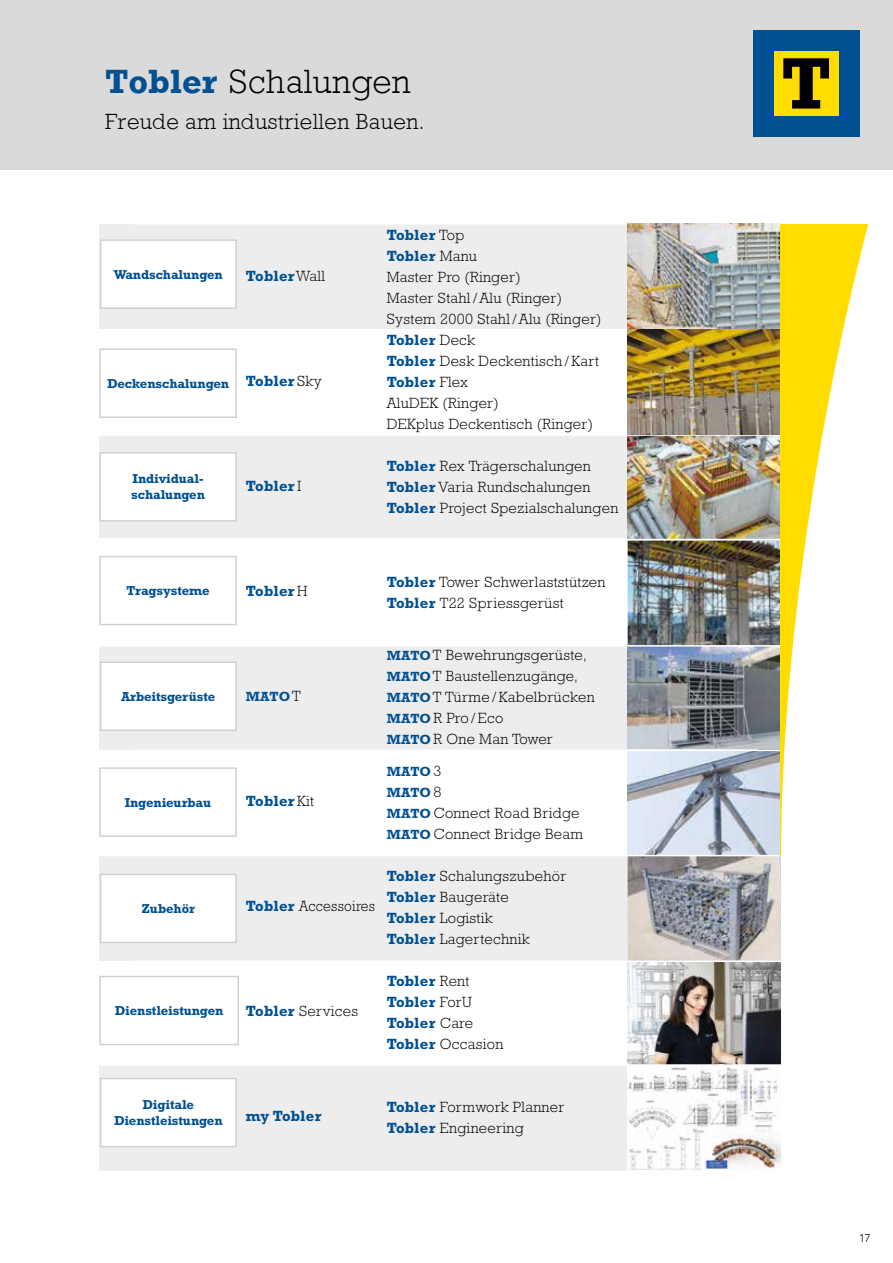
<style>
.page{position:relative;width:893px;height:1263px;background:#fff}
.page>*{position:absolute;margin:0;border:0;box-sizing:border-box;transform-origin:0 0}
.t1{font:300 34.5px "M Rockwell";letter-spacing:.02em;color:#000}
.t2{font:300 22.5px "M Rockwell";letter-spacing:.02em;color:#000}
.t3{font:300 15px/21px "Rockwell Std";letter-spacing:.02em;color:#000}
.t4{font:700 15px/21px "Rockwell Std";letter-spacing:.02em;color:#005092}
.t5{font:300 15px "Rockwell Std";letter-spacing:.02em;color:#000;scale:.93 1}
.t6{font:700 13.5px/21px "Rockwell Std";letter-spacing:-.005em;color:#005092}
.t7{font:700 13.2px/15.8px "Rockwell Std";letter-spacing:-.01em;color:#005092}
.t8{font:300 11.25px "Avenir";color:#000}
.s1{font-weight:700;color:#005092}
.s2{font-weight:300;color:#000}
.s3{font-weight:300;font-size:15px;color:#000}
.s4{font-weight:700;font-size:13.5px;color:#005092}
</style>
<div class="page">
<div style="left:99px;top:435px;width:540px;height:103px;background:#ededed"></div>
<div style="left:98px;top:225px;width:541px;height:104px;background:#ededed"></div>
<div style="left:98px;top:646px;width:541px;height:104px;background:#ededed"></div>
<div style="left:98px;top:856px;width:541px;height:104px;background:#ededed"></div>
<div style="left:98px;top:1065px;width:541px;height:105px;background:#ededed"></div>
<img style="left:628px;top:856px;width:152px;height:104px">
<div style="left:101px;top:662px;width:135px;height:68px;background:#fff"></div>
<div style="left:100px;top:661px;width:137px;height:70px;border:1px solid #cdd1d3"></div>
<div style="left:99px;top:767px;width:138px;height:70px;border:1px solid #cdd1d3"></div>
<div style="left:99px;top:976px;width:140px;height:69px;border:1px solid #cdd1d3"></div>
<div style="left:101px;top:874px;width:135px;height:68px;background:#fff"></div>
<div style="left:100px;top:874px;width:137px;height:69px;border:1px solid #cdd1d3"></div>
<div style="left:101px;top:240px;width:135px;height:68px;background:#fff"></div>
<div style="left:100px;top:239px;width:137px;height:70px;border:1px solid #cdd1d3"></div>
<div style="left:99px;top:348px;width:138px;height:70px;border:1px solid #cdd1d3"></div>
<div style="left:100px;top:453px;width:136px;height:68px;background:#fff"></div>
<div style="left:99px;top:452px;width:138px;height:69px;border:1px solid #cdd1d3"></div>
<div style="left:99px;top:556px;width:138px;height:69px;border:1px solid #cdd1d3"></div>
<div style="left:101px;top:1078px;width:135px;height:68px;background:#fff"></div>
<div style="left:100px;top:1078px;width:137px;height:69px;border:1px solid #cdd1d3"></div>
<img style="left:628px;top:436px;width:152px;height:102px">
<img style="left:628px;top:541px;width:152px;height:104px">
<img style="left:628px;top:647px;width:152px;height:103px">
<svg style="left:628px;top:751px;width:152px;height:104px"></svg>
<img style="left:628px;top:1066px;width:152px;height:104px">
<img style="left:628px;top:962px;width:152px;height:102px">
<hr style="left:96px;top:434px;width:697px;height:2px;background:#fff">
<hr style="left:93px;top:645px;width:700px;height:2px;background:#fff">
<hr style="left:93px;top:1064px;width:700px;height:2px;background:#fff">
<img style="left:628px;top:330px;width:152px;height:104px">
<img style="left:627px;top:224px;width:153px;height:104px">
<div style="left:88px;top:225px;width:11px;height:946px;background:#fff"></div>
<svg style="left:780px;top:169px;width:113px;height:698px"></svg>
<div style="left:0;top:0;width:893px;height:169px;background:#dadada"></div>
<div style="left:753px;top:30px;width:106px;height:107px;background:#005092"></div>
<div style="left:774px;top:51px;width:64px;height:65px;background:#fd0"></div>
<svg style="left:783px;top:58px;width:46px;height:51px"></svg>
<h1 class="t1" style="left:105px;top:63px;width:307px"><span class="s1">Tobler</span> Schalungen</h1>
<h2 class="t2" style="left:105px;top:110px;width:321px">Freude am industriellen Bauen.</h2>
<p class="t7" style="left:114px;top:266px;width:111px">Wandschalungen</p>
<p class="t4" style="left:246px;top:265px;width:81px">Tobler<span class="s2">Wall</span></p>
<p class="t7" style="left:107px;top:375px;width:124px">Deckenschalungen</p>
<p class="t4" style="left:246px;top:370px;width:77px">Tobler <span class="s2">Sky</span></p>
<p class="t7" style="left:131px;top:471px;width:75px">Individual&shy;schalungen</p>
<p class="t4" style="left:246px;top:475px;width:57px">Tobler <span class="s2">I</span></p>
<p class="t3" style="left:387px;top:225px;width:216px"><span class="s1">Tobler</span> Top<br><span class="s1">Tobler</span> Manu<br>Master Pro (Ringer)<br>Master Stahl /Alu (Ringer)<br>System 2000 Stahl /Alu (Ringer)<br><span class="s1">Tobler</span> Deck<br><span class="s1">Tobler</span> Desk Deckentisch / Kart<br><span class="s1">Tobler</span> Flex<br>AluDEK (Ringer)<br>DEKplus Deckentisch (Ringer)</p>
<p class="t3" style="left:387px;top:456px;width:233px"><span class="s1">Tobler</span> Rex Trägerschalungen<br><span class="s1">Tobler</span> Varia Rundschalungen<br><span class="s1">Tobler</span> Project Spezialschalungen</p>
<p class="t7" style="left:126px;top:582px;width:85px">Tragsysteme</p>
<p class="t7" style="left:121px;top:688px;width:96px">Arbeitsgerüste</p>
<p class="t7" style="left:125px;top:794px;width:88px">Ingenieurbau</p>
<p class="t7" style="left:142px;top:900px;width:55px">Zubehör</p>
<p class="t7" style="left:115px;top:1002px;width:110px">Dienstleistungen</p>
<p class="t4" style="left:246px;top:580px;width:63px">Tobler<span class="s2">H</span></p>
<p class="t6" style="left:246px;top:685px;width:56px">MATO<span class="s3">T</span></p>
<p class="t4" style="left:246px;top:790px;width:70px">Tobler <span class="s2">Kit</span></p>
<p class="t5" style="left:246px;top:897px;width:140px"><span class="s1">Tobler</span> Accessoires</p>
<p class="t3" style="left:246px;top:1000px;width:114px"><span class="s1">Tobler</span> Services</p>
<p class="t3" style="left:387px;top:571px;width:220px"><span class="s1">Tobler</span> Tower Schwerlaststützen<br><span class="s1">Tobler</span> T22 Spriessgerüst</p>
<p class="t3" style="left:387px;top:645px;width:209px"><span class="s4">MATO</span>T Bewehrungsgerüste,<br><span class="s4">MATO</span>T Baustellenzugänge,<br><span class="s4">MATO</span>T Türme / Kabelbrücken<br><span class="s4">MATO</span> R Pro / Eco<br><span class="s4">MATO</span> R One Man Tower</p>
<p class="t6" style="left:387px;top:761px;width:56px">MATO <span class="s3">3<br></span>MATO <span class="s3">8</span></p>
<p class="t3" style="left:387px;top:802px;width:198px"><span class="s4">MATO</span> Connect Road Bridge<br><span class="s4">MATO</span> Connect Bridge Beam</p>
<p class="t3" style="left:387px;top:865px;width:181px"><span class="s1">Tobler</span> Schalungszubehör<br><span class="s1">Tobler</span> Baugeräte<br><span class="s1">Tobler</span> Logistik<br><span class="s1">Tobler</span> Lagertechnik</p>
<p class="t4" style="left:387px;top:970px;width:118px">Tobler <span class="s2">Rent<br></span>Tobler <span class="s2">ForU<br></span>Tobler <span class="s2">Care<br></span>Tobler <span class="s2">Occasion</span></p>
<p class="t7" style="left:114px;top:1096px;width:110px;text-align:center">Digitale<br>Dienstleistungen</p>
<p class="t4" style="left:246px;top:1105px;width:77px">my Tobler</p>
<p class="t3" style="left:387px;top:1096px;width:179px"><span class="s1">Tobler</span> Formwork Planner<br><span class="s1">Tobler</span> Engineering</p>
<p class="t8" style="left:859px;top:1231px;width:13px">17</p>
</div>
